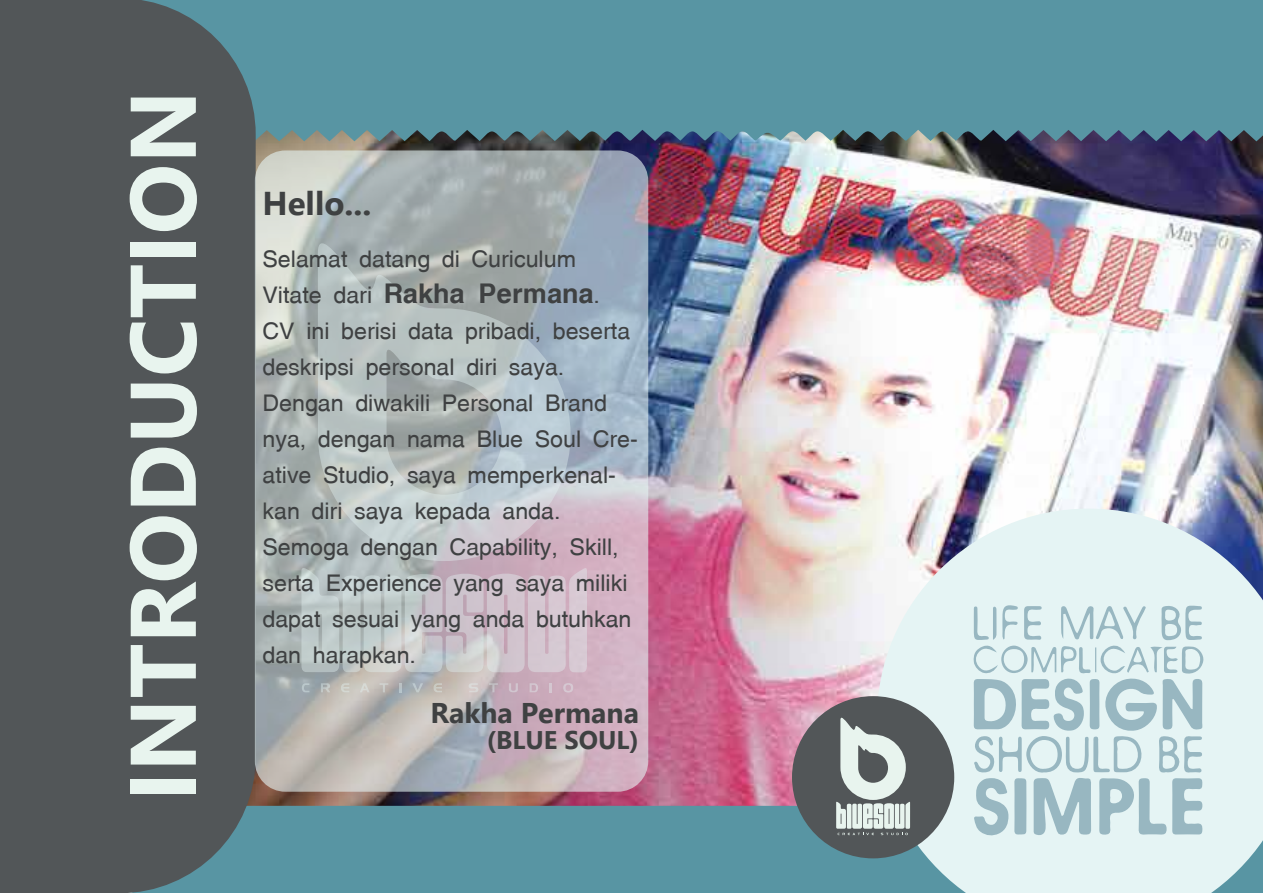
<style>
.page{position:relative;width:1263px;height:893px;background:#fff}
.page>*{position:absolute;margin:0;border:0;box-sizing:border-box;transform-origin:0 0}
.t1{font:700 93px "Nirmala UI";color:#e8f4ee}
.t2{font:700 33px "Nirmala UI";color:#3f4142}
.t3{font:700 28.5px "Nirmala UI";color:#3f4142}
.t4{font:27.75px/36px "New Zurica";color:#3f4142}
.t5{font:700 25.5px "Nirmala UI";color:#3f4142}
.s1{font-weight:700}
</style>
<div class="page">
<img style="left:256px;top:143px;width:1007px;height:663px">
<div style="left:256px;top:0;width:1007px;height:143px;background:#5895a3"></div>
<div style="left:256px;top:806px;width:621px;height:87px;background:#5895a3"></div>
<div style="left:0;top:0;width:256px;height:893px;background:#525658"></div>
<svg style="left:255px;top:150px;width:393px;height:642px;background:#b4b4b9"></svg>
<svg style="left:877px;top:509px;width:386px;height:384px;background:#d5e4e9"></svg>
<svg style="left:973px;top:604px;width:231px;height:233px;background:#c8dde1"></svg>
<div style="left:792px;top:696px;width:162px;height:162px;background:#525658;border-radius:50%"></div>
<svg style="left:836px;top:717px;width:74px;height:118px"></svg>
<svg style="left:318px;top:243px;width:253px;height:318px;background:#b4bcbf"></svg>
<svg style="left:302px;top:683px;width:7px;height:9px"></svg>
<svg style="left:321px;top:683px;width:9px;height:9px"></svg>
<svg style="left:341px;top:683px;width:8px;height:9px"></svg>
<svg style="left:360px;top:683px;width:10px;height:9px"></svg>
<svg style="left:379px;top:683px;width:9px;height:9px"></svg>
<svg style="left:399px;top:683px;width:3px;height:9px"></svg>
<svg style="left:412px;top:683px;width:11px;height:9px"></svg>
<svg style="left:433px;top:683px;width:9px;height:9px"></svg>
<svg style="left:469px;top:683px;width:9px;height:9px"></svg>
<svg style="left:489px;top:683px;width:9px;height:9px"></svg>
<svg style="left:509px;top:683px;width:9px;height:9px"></svg>
<svg style="left:529px;top:683px;width:9px;height:9px"></svg>
<svg style="left:549px;top:683px;width:3px;height:9px"></svg>
<svg style="left:563px;top:683px;width:10px;height:9px"></svg>
<svg style="left:301px;top:564px;width:286px;height:108px;background:#c7c3c8"></svg>
<h1 class="t1" style="left:91px;top:802px;width:713px;rotate:-90deg">INTRODUCTION</h1>
<p class="t2" style="left:262px;top:178px;width:110px">Hello...</p>
<p class="t4" style="left:262px;top:241px;width:377px">Selamat datang di Curiculum<br>Vitate dari <span class="s1">Rakha Permana</span>.<br>CV ini berisi data pribadi, beserta deskripsi personal diri saya.<br>Dengan diwakili Personal Brand nya, dengan nama Blue Soul Cre&shy;ative Studio, saya memperkenal&shy;kan diri saya kepada anda.<br>Semoga dengan Capability, Skill, serta Experience yang saya miliki dapat sesuai yang anda butuhkan dan harapkan.</p>
<p class="t3" style="left:430px;top:691px;width:210px">Rakha Permana</p>
<p class="t5" style="left:487px;top:720px;width:154px">(BLUE SOUL)</p>
</div>
